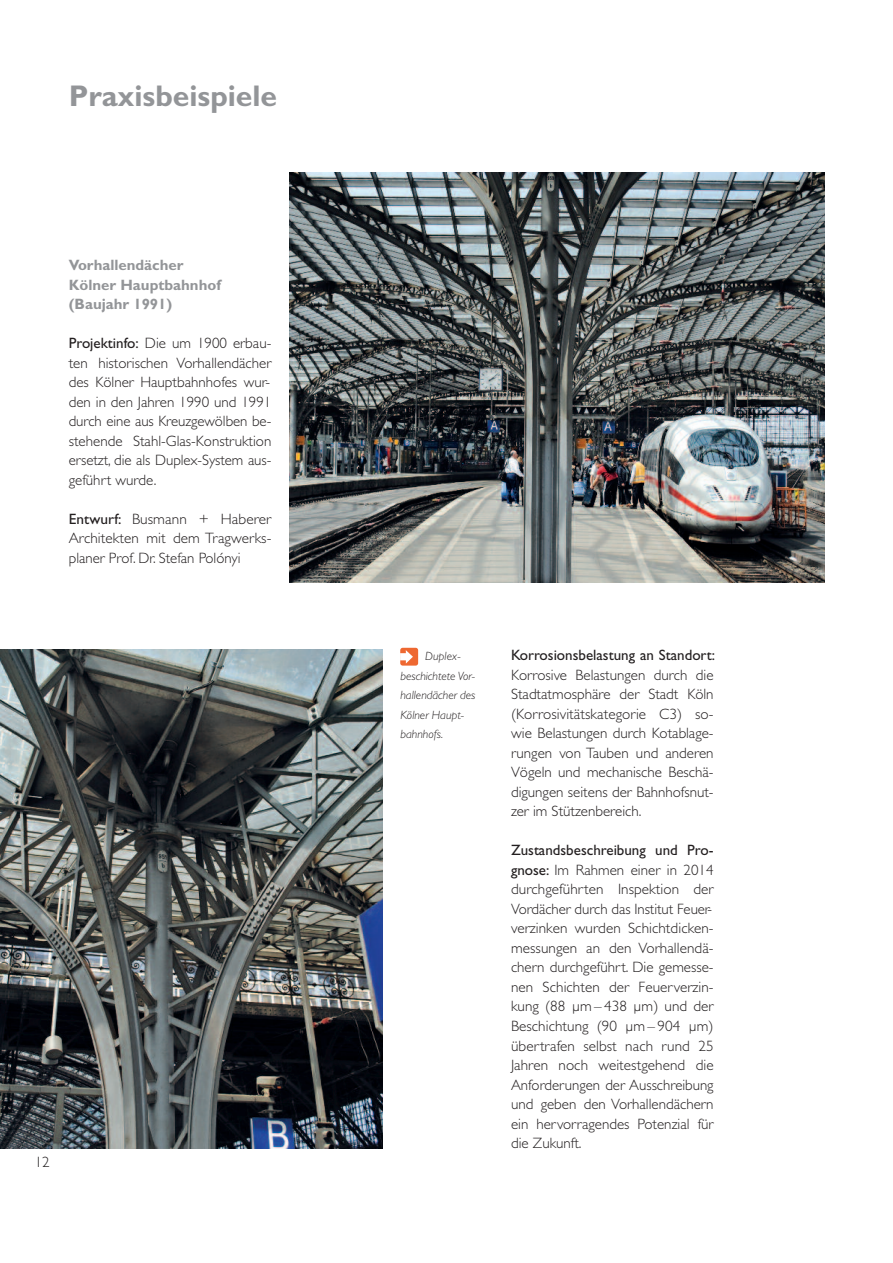
<style>
.page{position:relative;width:893px;height:1263px;background:#fff}
.page>*{position:absolute;margin:0;border:0;box-sizing:border-box;transform-origin:0 0}
.t1{font:700 30px "Gill Sans";color:#939598}
.t2{font:300 15px/19.5px "Gill Sans";color:#231f20;text-align:justify}
.t3{font:700 15px/19.5px "Gill Sans";color:#939598}
.t4{font:15px "Gill Sans";color:#231f20}
.t5{font:italic 300 12px/19.5px "Gill Sans";color:#231f20}
.s1{font-weight:400}
</style>
<div class="page">
<img style="left:289px;top:173px;width:536px;height:409px">
<img style="left:0;top:649px;width:383px;height:499px">
<div style="left:400px;top:648px;width:18px;height:18px;background:#ee6831;border-radius:2px"></div>
<svg style="left:400px;top:650px;width:13px;height:13px"></svg>
<h1 class="t1" style="left:69px;top:85px;width:210px">Praxisbeispiele</h1>
<p class="t3" style="left:69px;top:257px;width:154px">Vorhallendächer<br>Kölner Hauptbahnhof (Baujahr 1991)</p>
<p class="t2" style="left:69px;top:335px;width:204px"><span class="s1">Projektinfo:</span> Die um 1900 erbau&shy;ten historischen Vorhallendächer des Kölner Hauptbahnhofes wur&shy;den in den Jahren 1990 und 1991 durch eine aus Kreuzgewölben be&shy;stehende Stahl-Glas-Konstruktion ersetzt, die als Duplex-System aus&shy;geführt wurde.</p>
<p class="t2" style="left:69px;top:510px;width:204px"><span class="s1">Entwurf:</span> Busmann + Haberer Architekten mit dem Tragwerks&shy;planer Prof. Dr. Stefan Polónyi</p>
<p class="t2" style="left:35px;top:1154px;width:17px">12</p>
<p class="t5" style="left:400px;top:648px;width:77px;text-indent:25px">Duplex&shy;beschichtete Vor&shy;hallendächer des<br>Kölner Haupt&shy;bahnhofs.</p>
<p class="t4" style="left:511px;top:650px;width:206px">Korrosionsbelastung an Standort:</p>
<p class="t2" style="left:511px;top:666px;width:204px">Korrosive Belastungen durch die Stadtatmosphäre der Stadt Köln (Korrosivitätskategorie C3) so&shy;wie Belastungen durch Kotablage&shy;rungen von Tauben und anderen Vögeln und mechanische Beschä&shy;digungen seitens der Bahnhofsnut&shy;zer im Stützenbereich.</p>
<p class="t2" style="left:511px;top:842px;width:204px"><span class="s1">Zustandsbeschreibung und Pro&shy;gnose:</span> Im Rahmen einer in 2014 durchgeführten Inspektion der Vordächer durch das Institut Feuer&shy;verzinken wurden Schichtdicken&shy;messungen an den Vorhallendä&shy;chern durchgeführt. Die gemesse&shy;nen Schichten der Feuerverzin&shy;kung (88 µm – 438 µm) und der Beschichtung (90 µm – 904 µm) übertrafen selbst nach rund 25<br>Jahren noch weitestgehend die Anforderungen der Ausschreibung und geben den Vorhallendächern ein hervorragendes Potenzial für die Zukunft.</p>
</div>
